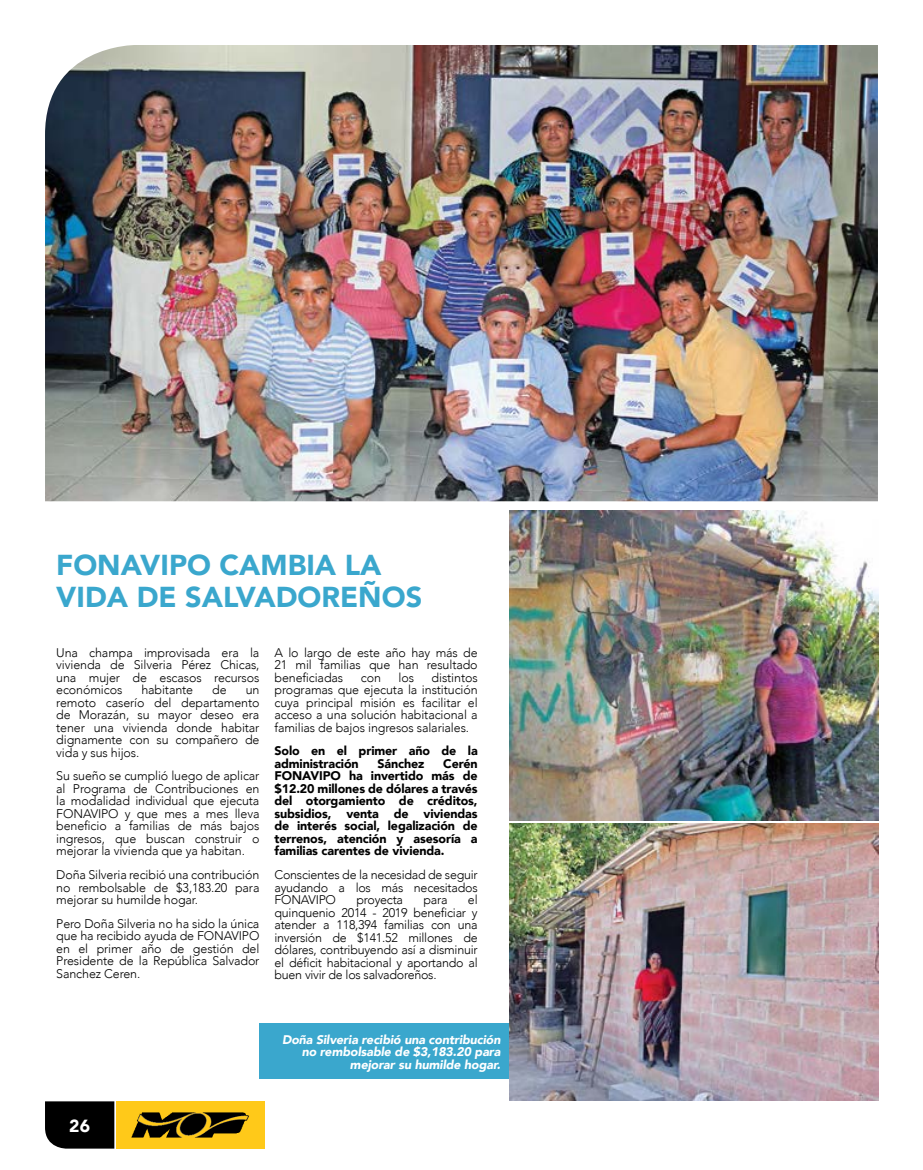
<style>
.page{position:relative;width:923px;height:1170px;background:#fff}
.page>*{position:absolute;margin:0;border:0;box-sizing:border-box;transform-origin:0 0}
.t1{font:900 28.75px/31.6px "Avenir";color:#3aa7cd}
.t2{font:900 17.5px "Avenir";color:#fff}
.t3{font:300 12.5px/12.5px "Avenir";letter-spacing:-.01em;color:#000;text-align:justify}
.t4{font:900 12.5px/12.5px "Avenir";letter-spacing:-.01em;color:#000}
.t5{font:italic 900 12.5px/12.5px "Avenir";letter-spacing:-.01em;color:#fff;text-align:right}
</style>
<div class="page">
<div style="left:259px;top:1023px;width:315px;height:56px;background:#3aa7cd"></div>
<img style="left:117px;top:1101px;width:147px;height:48px">
<svg style="left:45px;top:1101px;width:69px;height:48px;background:#0a0a0a"></svg>
<img style="left:509px;top:511px;width:369px;height:309px">
<img style="left:509px;top:823px;width:369px;height:277px">
<img style="left:45px;top:45px;width:833px;height:456px">
<h1 class="t1" style="left:56px;top:548px;width:367px">FONAVIPO CAMBIA LA<br>VIDA DE SALVADOREÑOS</h1>
<p class="t3" style="left:56px;top:646px;width:205px">Una champa improvisada era la vivienda de Silveria Pérez Chicas, una mujer de escasos recursos económicos</p>
<p class="t3" style="left:141px;top:684px;width:53px">habitante</p>
<p class="t3" style="left:212px;top:684px;width:16px">de</p>
<p class="t3" style="left:56px;top:684px;width:205px;text-indent:189px">un remoto caserío del departamento de Morazán, su mayor deseo era tener una vivienda donde habitar dignamente con su compañero de vida y sus hijos.</p>
<p class="t3" style="left:56px;top:770px;width:205px">Su sueño se cumplió luego de aplicar al Programa de Contribuciones en la modalidad individual que ejecuta FONAVIPO y que mes a mes lleva beneficio a familias de más bajos ingresos, que buscan construir o mejorar la vivienda que ya habitan.</p>
<p class="t3" style="left:56px;top:869px;width:205px">Doña Silveria recibió una contribución no rembolsable de $3,183.20 para mejorar su humilde hogar.</p>
<p class="t3" style="left:56px;top:917px;width:205px">Pero Doña Silveria no ha sido la única que ha recibido ayuda de FONAVIPO en el primer año de gestión del Presidente de la República Salvador Sanchez Ceren.</p>
<p class="t3" style="left:274px;top:646px;width:205px">A lo largo de este año hay más de 21 mil familias que han resultado beneficiadas</p>
<p class="t3" style="left:274px;top:671px;width:205px;text-indent:157px">distintos programas que ejecuta la institución cuya principal misión es facilitar el acceso a una solución habitacional a familias de bajos ingresos salariales.</p>
<p class="t4" style="left:274px;top:744px;width:205px">Solo en el primer año de la administración</p>
<p class="t3" style="left:361px;top:671px;width:22px">con</p>
<p class="t3" style="left:398px;top:671px;width:17px">los</p>
<p class="t4" style="left:377px;top:757px;width:48px">Sánchez</p>
<p class="t4" style="left:274px;top:757px;width:205px;text-align:justify;text-indent:169px">Cerén FONAVIPO ha invertido más de $12.20 millones de dólares a través del otorgamiento de créditos, subsidios, venta de viviendas de interés social, legalización de terrenos, atención y asesoría a familias carentes de vivienda.</p>
<p class="t3" style="left:274px;top:869px;width:205px">Conscientes de la necesidad de seguir ayudando a los más necesitados FONAVIPO</p>
<p class="t3" style="left:274px;top:894px;width:205px;text-indent:193px">el quinquenio 2014 - 2019 beneficiar y atender a 118,394 familias con una inversión de $141.52 millones de dólares, contribuyendo así a disminuir el déficit habitacional y aportando al buen vivir de los salvadoreños.</p>
<p class="t3" style="left:356px;top:894px;width:48px">proyecta</p>
<p class="t3" style="left:423px;top:894px;width:26px">para</p>
<h2 class="t2" style="left:69px;top:1111px;width:22px">26</h2>
<p class="t5" style="left:282px;top:1033px;width:220px">Doña Silveria recibió una contribución no rembolsable de $3,183.20 para mejorar su humilde hogar.</p>
</div>
